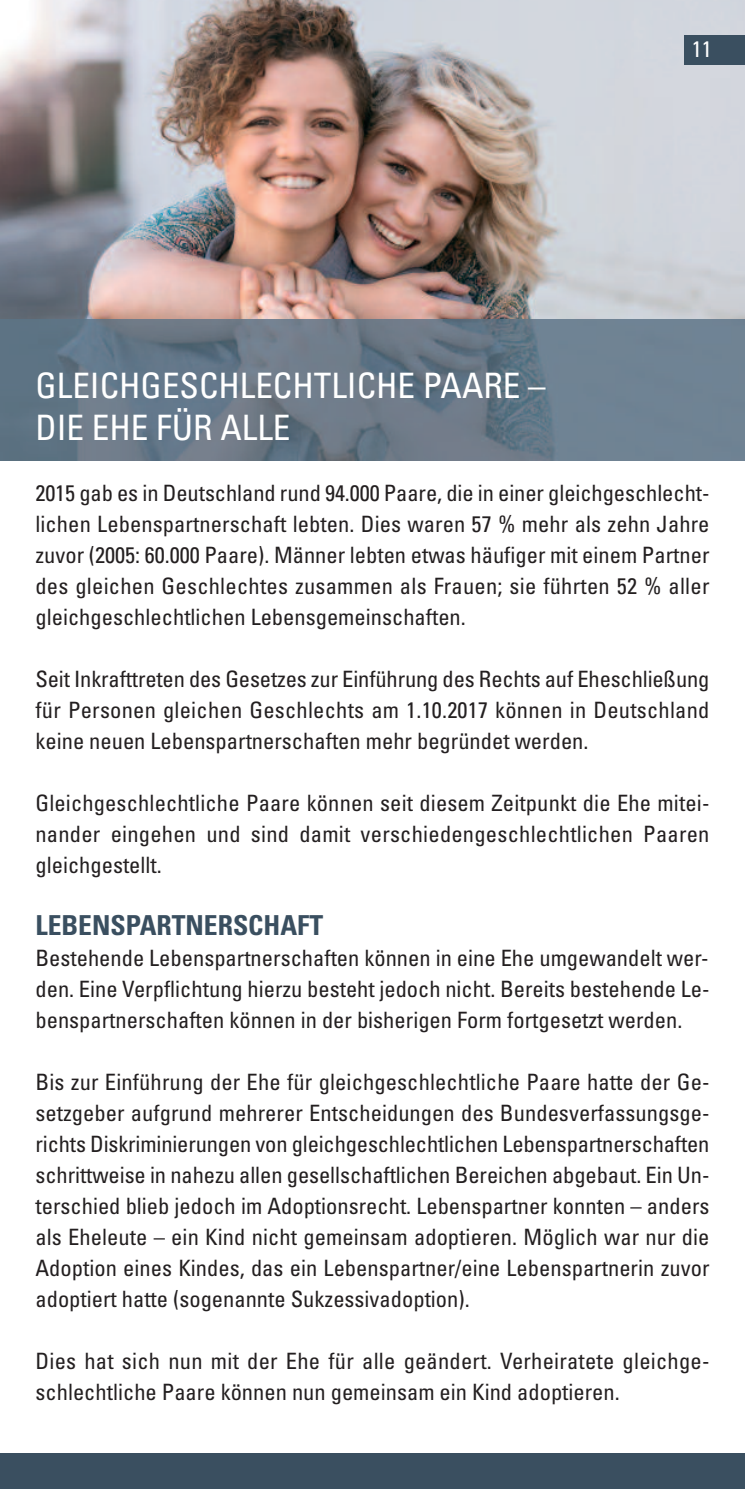
<style>
.page{position:relative;width:745px;height:1489px;background:#fff}
.page>*{position:absolute;margin:0;border:0;box-sizing:border-box;transform-origin:0 0}
.t1{font:condensed 35px/42px "Univers";color:#fff}
.t2{font:700 condensed 27.5px "Univers";color:#3a4f60}
.t3{font:condensed 22.5px/31px "Univers";color:#231f20;text-align:justify}
.t4{font:condensed 22.5px "Univers";color:#fff}
</style>
<div class="page">
<img style="left:0;top:0;width:744px;height:319px">
<img style="left:0;top:319px;width:744px;height:142px">
<div style="left:0;top:1453px;width:744px;height:35px;background:#3a4f60"></div>
<div style="left:684px;top:35px;width:60px;height:30px;background:#3a4f60"></div>
<h1 class="t1" style="left:35px;top:367px;width:511px">GLEICHGESCHLECHTLICHE PAARE –<br>DIE EHE FÜR ALLE</h1>
<p class="t4" style="left:691px;top:41px;width:21px">11</p>
<p class="t3" style="left:35px;top:479px;width:675px">2015 gab es in Deutschland rund 94.000 Paare, die in einer gleichgeschlecht&shy;lichen Lebenspartnerschaft lebten. Dies waren 57 % mehr als zehn Jahre zuvor (2005: 60.000 Paare). Männer lebten etwas häufiger mit einem Partner des gleichen Geschlechtes zusammen als Frauen; sie führten 52 % aller gleichgeschlechtlichen Lebensgemeinschaften.</p>
<p class="t3" style="left:35px;top:665px;width:675px">Seit Inkrafttreten des Gesetzes zur Einführung des Rechts auf Eheschließung für Personen gleichen Geschlechts am 1.10.2017 können in Deutschland keine neuen Lebenspartnerschaften mehr begründet werden.</p>
<p class="t3" style="left:35px;top:789px;width:675px">Gleichgeschlechtliche Paare können seit diesem Zeitpunkt die Ehe mitei&shy;nander eingehen und sind damit verschiedengeschlechtlichen Paaren gleichgestellt.</p>
<p class="t2" style="left:35px;top:915px;width:289px">LEBENSPARTNERSCHAFT</p>
<p class="t3" style="left:35px;top:944px;width:675px">Bestehende Lebenspartnerschaften können in eine Ehe umgewandelt wer&shy;den. Eine Verpflichtung hierzu besteht jedoch nicht. Bereits bestehende Le&shy;benspartnerschaften können in der bisherigen Form fortgesetzt werden.</p>
<p class="t3" style="left:35px;top:1068px;width:675px">Bis zur Einführung der Ehe für gleichgeschlechtliche Paare hatte der Ge&shy;setzgeber aufgrund mehrerer Entscheidungen des Bundesverfassungsge&shy;richts Diskriminierungen von gleichgeschlechtlichen Lebenspartnerschaften schrittweise in nahezu allen gesellschaftlichen Bereichen abgebaut. Ein Un&shy;terschied blieb jedoch im Adoptionsrecht. Lebenspartner konnten – anders als Eheleute – ein Kind nicht gemeinsam adoptieren. Möglich war nur die Adoption eines Kindes, das ein Lebenspartner/eine Lebenspartnerin zuvor adoptiert hatte (sogenannte Sukzessivadoption).</p>
<p class="t3" style="left:35px;top:1347px;width:675px">Dies hat sich nun mit der Ehe für alle geändert. Verheiratete gleichge&shy;schlechtliche Paare können nun gemeinsam ein Kind adoptieren.</p>
</div>
